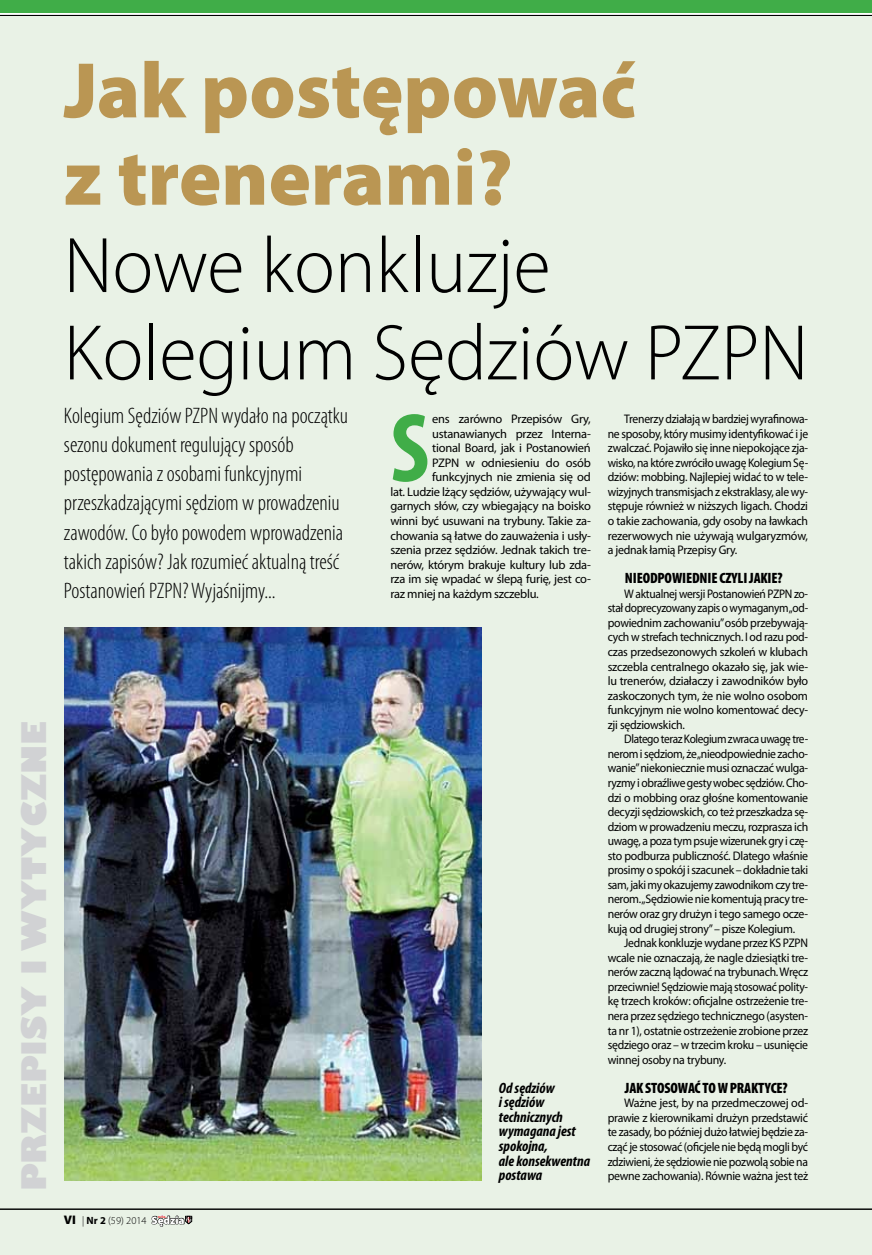
<style>
.page{position:relative;width:872px;height:1255px;background:#fff}
.page>*{position:absolute;margin:0;border:0;box-sizing:border-box;transform-origin:0 0}
.t1{font:700 condensed 98.85px "Myriad Pro";color:#40ad48}
.t2{font:300 79.5px/87.3px "Myriad Pro";color:#000;scale:.96 1}
.t3{font:900 79.5px/87.3px "Myriad Pro";color:#ba9653}
.t4{font:800 33px "Gill Sans";color:#d1d2d4}
.t5{font:300 condensed 22.5px/29.1px "Myriad Pro";color:#000}
.t6{font:italic 700 condensed 15px/14.5px "Myriad Pro";color:#000}
.t7{font:900 condensed 15px "Myriad Pro";letter-spacing:-.01em;color:#000}
.t8{font:12.45px/14.5px "Myriad Pro";letter-spacing:-.02em;color:#000;text-align:justify;scale:.93 1}
.t9{font:12.45px/14.5px "Myriad Pro";letter-spacing:-.02em;color:#000;text-align:justify}
.t10{font:12.45px/14.5px "Myriad Pro";letter-spacing:-.02em;color:#000;text-align:justify;scale:.91 1}
.t11{font:12.45px/14.5px "Myriad Pro";letter-spacing:-.02em;color:#000;text-align:justify;scale:.92 1}
.t12{font:300 10.5px "Myriad Pro";color:#000}
.s1{font-weight:900;font-size:12.45px}
.s2{font-weight:700}
.s3{font-weight:900;font-size:10.95px;color:#fff}
</style>
<div class="page">
<div style="left:0;top:16px;width:872px;height:1238px;background:#e9f2e6"></div>
<svg style="left:152px;top:1215px;width:40px;height:11px"></svg>
<hr style="left:0;top:15px;width:872px;height:1px;background:#000">
<div style="left:0;top:0;width:872px;height:13px;background:#40ad48"></div>
<hr style="left:0;top:1208px;width:872px;height:1px;background:#000">
<img style="left:64px;top:627px;width:418px;height:552px">
<h3 class="t4" style="left:13px;top:1191px;width:471px;rotate:-90deg">przepisy i wytyczne</h3>
<h2 class="t3" style="left:64px;top:44px;width:573px">Jak postępować z trenerami?</h2>
<h2 class="t2" style="left:64px;top:221px;width:777px">Nowe konkluzje<br>Kolegium Sędziów PZPN</h2>
<p class="t5" style="left:64px;top:401px;width:285px">Kolegium Sędziów PZPN wydało na początku sezonu dokument regulujący sposób postępowania z osobami funkcyjnymi przeszkadzającymi sędziom w prowadzeniu zawodów. Co było powodem wprowadzenia takich zapisów? Jak rozumieć aktualną treść Postanowień PZPN? Wyjaśnijmy...</p>
<h1 class="t1" style="left:390px;top:386px;width:40px">S</h1>
<p class="t9" style="left:432px;top:411px;width:160px">ens zarówno Przepisów Gry,</p>
<p class="t8" style="left:608px;top:411px;width:217px;text-indent:16px">Trenerzy działają w bardziej wyrafinowa&shy;ne sposoby, który musimy identyfikować i je zwalczać. Pojawiło się inne niepokojące zja&shy;wisko, na które zwróciło uwagę Kolegium Sę&shy;dziów: mobbing. Najlepiej widać to w tele&shy;wizyjnych transmisjach z ekstraklasy, ale wy&shy;stępuje również w niższych ligach. Chodzi o takie zachowania, gdy osoby na ławkach rezerwowych nie używają wulgaryzmów, a jednak łamią Przepisy Gry.</p>
<p class="t7" style="left:625px;top:568px;width:159px">NIEODPOWIEDNIE CZYLI JAKIE?</p>
<p class="t11" style="left:608px;top:586px;width:219px;text-indent:16px">W aktualnej wersji Postanowień PZPN zo&shy;stał doprecyzowany zapis o wymaganym „od&shy;powiednim zachowaniu” osób przebywają&shy;cych w strefach technicznych. I od razu pod&shy;czas przedsezonowych szkoleń w klubach szczebla centralnego okazało się, jak wie&shy;lu trenerów, działaczy i zawodników było zaskoczonych tym, że nie wolno osobom funkcyjnym nie wolno komentować decy&shy;zji sędziowskich.</p>
<p class="t10" style="left:608px;top:731px;width:222px;text-indent:16px">Dlatego teraz Kolegium zwraca uwagę tre&shy;nerom i sędziom, że „nieodpowiednie zacho&shy;wanie” niekoniecznie musi oznaczać wulga&shy;ryzmy i obraźliwe gesty wobec sędziów. Cho&shy;dzi o mobbing oraz głośne komentowanie decyzji sędziowskich, co też przeszkadza sę&shy;dziom w prowadzeniu meczu, rozprasza ich uwagę, a poza tym psuje wizerunek gry i czę&shy;sto podburza publiczność. Dlatego właśnie prosimy o spokój i szacunek – dokładnie taki sam, jaki my okazujemy zawodnikom czy tre&shy;nerom. „Sędziowie nie komentują pracy tre&shy;nerów oraz gry drużyn i tego samego ocze&shy;kują od drugiej strony” – pisze Kolegium.</p>
<p class="t8" style="left:608px;top:935px;width:217px;text-indent:16px">Jednak konkluzje wydane przez KS PZPN wcale nie oznaczają, że nagle dziesiątki tre&shy;nerów zaczną lądować na trybunach. Wręcz przeciwnie! Sędziowie mają stosować polity&shy;kę trzech kroków: oficjalne ostrzeżenie tre&shy;nera przez sędziego technicznego (asysten&shy;ta nr 1), ostatnie ostrzeżenie zrobione przez sędziego oraz – w trzecim kroku – usunięcie winnej osoby na trybuny.</p>
<p class="t7" style="left:625px;top:1078px;width:164px">JAK STOSOWAĆ TO W PRAKTYCE?</p>
<p class="t9" style="left:608px;top:1095px;width:202px;text-indent:16px">Ważne jest, by na przedmeczowej od&shy;prawie z kierownikami drużyn przedstawić te zasady, bo później dużo łatwiej będzie za&shy;cząć je stosować (oficjele nie będą mogli być zdziwieni, że sędziowie nie pozwolą sobie na pewne zachowania). Równie ważna jest też</p>
<p class="t9" style="left:432px;top:426px;width:160px">ustanawianych przez Interna-</p>
<p class="t9" style="left:432px;top:440px;width:160px">tional Board, jak i Postanowień</p>
<p class="t9" style="left:432px;top:455px;width:160px">PZPN w odniesieniu do osób</p>
<p class="t9" style="left:432px;top:469px;width:160px">funkcyjnych nie zmienia się od</p>
<p class="t9" style="left:390px;top:484px;width:202px">lat. Ludzie lżący sędziów, używający wul-</p>
<p class="t9" style="left:390px;top:499px;width:202px">garnych słów, czy wbiegający na boisko</p>
<p class="t9" style="left:390px;top:513px;width:202px">winni być usuwani na trybuny. Takie za-</p>
<p class="t9" style="left:390px;top:528px;width:202px">chowania są łatwe do zauważenia i usły-</p>
<p class="t9" style="left:390px;top:542px;width:202px">szenia przez sędziów. Jednak takich tre-</p>
<p class="t9" style="left:390px;top:557px;width:202px">nerów, którym brakuje kultury lub zda-</p>
<p class="t9" style="left:390px;top:571px;width:202px">rza im się wpadać w ślepą furię, jest co-</p>
<p class="t9" style="left:390px;top:586px;width:150px">raz mniej na każdym szczeblu.</p>
<p class="t6" style="left:499px;top:1080px;width:93px">Od sędziów<br>i sędziów technicznych wymagana jest spokojna,<br>ale konsekwentna postawa</p>
<p class="t12" style="left:64px;top:1213px;width:122px"><span class="s1">VI</span> | <span class="s2">Nr 2</span> (59) 2014 <span class="s3">Sędzia</span></p>
</div>
